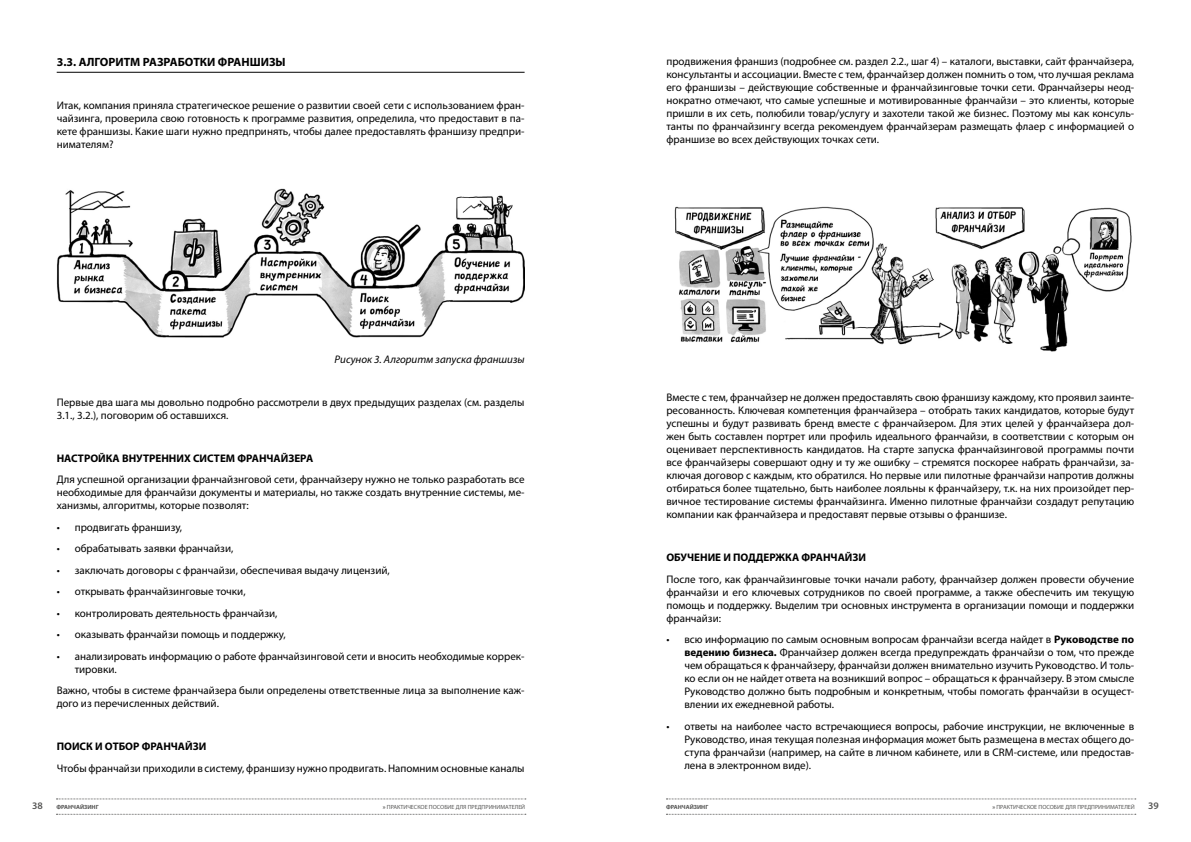
<style>
.page{position:relative;width:1191px;height:842px;background:#fff}
.page>*{position:absolute;margin:0;border:0;box-sizing:border-box;transform-origin:0 0}
.t1{font:700 12px "Myriad Pro";color:#000}
.t2{font:11px/13px "Myriad Pro";color:#000;text-align:justify}
.t3{font:700 11px "Myriad Pro";color:#000}
.t4{font:italic 11px "Myriad Pro";color:#000}
.t5{font:600 10px "Myriad Pro";color:#575756}
.t6{font:6px "Myriad Pro";color:#575756}
.t7{font:700 6px "Myriad Pro";color:#575756}
.s1{font-weight:700}
</style>
<div class="page">
<svg style="left:666px;top:799px;width:469px;height:1px"></svg>
<svg style="left:56px;top:799px;width:470px;height:1px"></svg>
<svg style="left:56px;top:814px;width:470px;height:1px"></svg>
<svg style="left:666px;top:814px;width:469px;height:1px"></svg>
<img style="left:57px;top:188px;width:467px;height:150px">
<img style="left:674px;top:206px;width:458px;height:146px">
<hr style="left:57px;top:72px;width:467px;height:1px;background:#000">
<p class="t1" style="left:57px;top:54px;width:230px">3.3. АЛГОРИТМ РАЗРАБОТКИ ФРАНШИЗЫ</p>
<p class="t2" style="left:57px;top:98px;width:469px">Итак, компания приняла стратегическое решение о развитии своей сети с использованием фран&shy;чайзинга, проверила свою готовность к программе развития, определила, что предоставит в па&shy;кете франшизы. Какие шаги нужно предпринять, чтобы далее предоставлять франшизу предпри&shy;нимателям?</p>
<p class="t4" style="left:335px;top:352px;width:191px">Рисунок 3. Алгоритм запуска франшизы</p>
<p class="t2" style="left:57px;top:395px;width:469px">Первые два шага мы довольно подробно рассмотрели в двух предыдущих разделах (см. разделы<br>3.1., 3.2.), поговорим об оставшихся.</p>
<p class="t3" style="left:57px;top:451px;width:258px">НАСТРОЙКА ВНУТРЕННИХ СИСТЕМ ФРАНЧАЙЗЕРА</p>
<p class="t2" style="left:57px;top:473px;width:469px">Для успешной организации франчайзнговой сети, франчайзеру нужно не только разработать все необходимые для франчайзи документы и материалы, но также создать внутренние системы, ме&shy;ханизмы, алгоритмы, которые позволят:</p>
<p class="t2" style="left:57px;top:520px;width:127px">• продвигать франшизу,</p>
<p class="t2" style="left:57px;top:542px;width:178px">• обрабатывать заявки франчайзи,</p>
<p class="t2" style="left:57px;top:563px;width:334px">• заключать договоры с франчайзи, обеспечивая выдачу лицензий,</p>
<p class="t2" style="left:57px;top:585px;width:190px">• открывать франчайзинговые точки,</p>
<p class="t2" style="left:57px;top:606px;width:222px">• контролировать деятельность франчайзи,</p>
<p class="t2" style="left:57px;top:628px;width:231px">• оказывать франчайзи помощь и поддержку,</p>
<p class="t2" style="left:75px;top:649px;width:451px;text-indent:-18px">• анализировать информацию о работе франчайзинговой сети и вносить необходимые коррек&shy;тировки.</p>
<p class="t2" style="left:57px;top:684px;width:469px">Важно, чтобы в системе франчайзера были определены ответственные лица за выполнение каж&shy;дого из перечисленных действий.</p>
<p class="t3" style="left:57px;top:739px;width:151px">ПОИСК И ОТБОР ФРАНЧАЙЗИ</p>
<p class="t2" style="left:57px;top:761px;width:469px">Чтобы франчайзи приходили в систему, франшизу нужно продвигать. Напомним основные каналы</p>
<p class="t2" style="left:666px;top:55px;width:469px">продвижения франшиз (подробнее см. раздел 2.2., шаг 4) – каталоги, выставки, сайт франчайзера, консультанты и ассоциации. Вместе с тем, франчайзер должен помнить о том, что лучшая реклама его франшизы – действующие собственные и франчайзинговые точки сети. Франчайзеры неод&shy;нократно отмечают, что самые успешные и мотивированные франчайзи – это клиенты, которые пришли в их сеть, полюбили товар/услугу и захотели такой же бизнес. Поэтому мы как консуль&shy;танты по франчайзингу всегда рекомендуем франчайзерам размещать флаер с информацией о франшизе во всех действующих точках сети.</p>
<p class="t2" style="left:666px;top:391px;width:469px">Вместе с тем, франчайзер не должен предоставлять свою франшизу каждому, кто проявил заинте&shy;ресованность. Ключевая компетенция франчайзера – отобрать таких кандидатов, которые будут успешны и будут развивать бренд вместе с франчайзером. Для этих целей у франчайзера дол&shy;жен быть составлен портрет или профиль идеального франчайзи, в соответствии с которым он оценивает перспективность кандидатов. На старте запуска франчайзинговой программы почти все франчайзеры совершают одну и ту же ошибку – стремятся поскорее набрать франчайзи, за&shy;ключая договор с каждым, кто обратился. Но первые или пилотные франчайзи напротив должны отбираться более тщательно, быть наиболее лояльны к франчайзеру, т.к. на них произойдет пер&shy;вичное тестирование системы франчайзинга. Именно пилотные франчайзи создадут репутацию компании как франчайзера и предоставят первые отзывы о франшизе.</p>
<p class="t3" style="left:666px;top:550px;width:201px">ОБУЧЕНИЕ И ПОДДЕРЖКА ФРАНЧАЙЗИ</p>
<p class="t2" style="left:666px;top:572px;width:469px">После того, как франчайзинговые точки начали работу, франчайзер должен провести обучение франчайзи и его ключевых сотрудников по своей программе, а также обеспечить им текущую помощь и поддержку. Выделим три основных инструмента в организации помощи и поддержки франчайзи:</p>
<p class="t2" style="left:684px;top:633px;width:451px;text-indent:-18px">• всю информацию по самым основным вопросам франчайзи всегда найдет в <span class="s1">Руководстве по ведению бизнеса.</span> Франчайзер должен всегда предупреждать франчайзи о том, что прежде чем обращаться к франчайзеру, франчайзи должен внимательно изучить Руководство. И толь&shy;ко если он не найдет ответа на возникший вопрос – обращаться к франчайзеру. В этом смысле Руководство должно быть подробным и конкретным, чтобы помогать франчайзи в осущест&shy;влении их ежедневной работы.</p>
<p class="t2" style="left:684px;top:719px;width:451px;text-indent:-18px">• ответы на наиболее часто встречающиеся вопросы, рабочие инструкции, не включенные в Руководство, иная текущая полезная информация может быть размещена в местах общего до&shy;ступа франчайзи (например, на сайте в личном кабинете, или в CRM-системе, или предостав&shy;лена в электронном виде).</p>
<p class="t5" style="left:32px;top:800px;width:12px">38</p>
<p class="t7" style="left:56px;top:803px;width:44px">ФРАНЧАЙЗИНГ</p>
<p class="t6" style="left:383px;top:804px;width:144px"><span class="s1">»</span> ПРАКТИЧЕСКОЕ ПОСОБИЕ ДЛЯ ПРЕДПРИНИМАТЕЛЕЙ</p>
<p class="t7" style="left:666px;top:803px;width:44px">ФРАНЧАЙЗИНГ</p>
<p class="t6" style="left:992px;top:804px;width:144px"><span class="s1">»</span> ПРАКТИЧЕСКОЕ ПОСОБИЕ ДЛЯ ПРЕДПРИНИМАТЕЛЕЙ</p>
<p class="t5" style="left:1148px;top:800px;width:12px">39</p>
</div>
